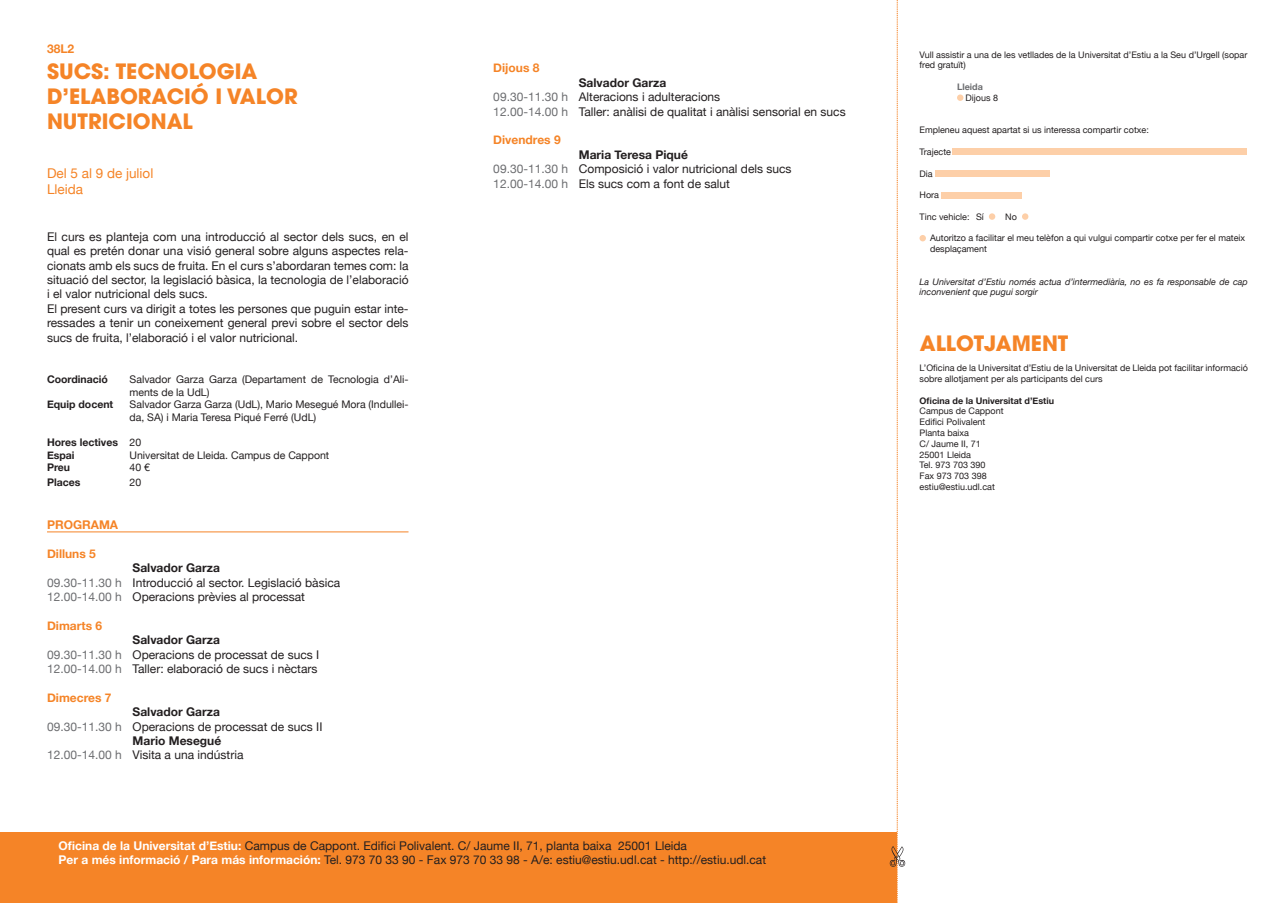
<style>
.page{position:relative;width:1269px;height:903px;background:#fff}
.page>*{position:absolute;margin:0;border:0;box-sizing:border-box;transform-origin:0 0}
.t1{font:700 21px/25.2px "Avant Garde";color:#f58427}
.t2{font:13.5px/16.2px "Helvetica Neue";color:#f58427}
.t3{font:12px/14.4px "Helvetica Neue";color:#231f20}
.t4{font:700 12px "Helvetica Neue";color:#f58427}
.t5{font:700 12px "Helvetica Neue";color:#231f20}
.t6{font:10.5px/12.6px "Helvetica Neue";color:#231f20}
.t7{font:700 10.5px/12.6px "Helvetica Neue";color:#231f20}
.t8{font:9px/10.8px "Helvetica Neue";color:#231f20}
.t9{font:italic 9px/10.8px "Helvetica Neue";color:#231f20}
.t10{font:700 9px "Helvetica Neue";color:#231f20}
.t11{font:700 9px "Helvetica Neue";color:#6c6d70}
.s1{font-weight:400}
.s2{font-weight:700}
.s3{color:#6c6d70}
.s4{font-weight:700;color:#fff}
</style>
<div class="page">
<div style="left:0;top:832px;width:897px;height:70px;background:#f58427"></div>
<svg style="left:889px;top:0;width:16px;height:902px"></svg>
<div style="left:957px;top:94px;width:6px;height:7px;background:#fdcfa8;border-radius:50%"></div>
<div style="left:988px;top:213px;width:7px;height:7px;background:#fdcfa8;border-radius:50%"></div>
<div style="left:1022px;top:213px;width:6px;height:7px;background:#fdcfa8;border-radius:50%"></div>
<div style="left:919px;top:235px;width:7px;height:6px;background:#fdcfa8;border-radius:50%"></div>
<div style="left:952px;top:149px;width:294px;height:6px;background:#fdcfa8"></div>
<div style="left:935px;top:170px;width:114px;height:6px;background:#fdcfa8"></div>
<div style="left:940px;top:193px;width:81px;height:6px;background:#fdcfa8"></div>
<hr style="left:47px;top:531px;width:361px;height:1px;background:#f58427">
<p class="t4" style="left:47px;top:42px;width:29px">38L2</p>
<h1 class="t1" style="left:47px;top:58px;width:252px">SUCS: TECNOLOGIA<br>D’ELABORACIÓ I VALOR<br>NUTRICIONAL</h1>
<p class="t2" style="left:47px;top:164px;width:108px">Del 5 al 9 de juliol<br>Lleida</p>
<p class="t3" style="left:47px;top:229px;width:363px">El curs es planteja com una introducció al sector dels sucs, en el qual es pretén donar una visió general sobre alguns aspectes rela&shy;cionats amb els sucs de fruita. En el curs s’abordaran temes com: la situació del sector, la legislació bàsica, la tecnologia de l’elaboració i el valor nutricional dels sucs.<br>El present curs va dirigit a totes les persones que puguin estar inte&shy;ressades a tenir un coneixement general previ sobre el sector dels sucs de fruita, l’elaboració i el valor nutricional.</p>
<p class="t7" style="left:47px;top:372px;width:63px">Coordinació</p>
<p class="t6" style="left:129px;top:373px;width:280px">Salvador Garza Garza (Departament de Tecnologia d’Ali&shy;ments de la UdL)</p>
<p class="t7" style="left:47px;top:398px;width:68px">Equip docent</p>
<p class="t6" style="left:129px;top:398px;width:280px">Salvador Garza Garza (UdL), Mario Mesegué Mora (Indullei&shy;da, SA) i Maria Teresa Piqué Ferré (UdL)</p>
<p class="t7" style="left:47px;top:435px;width:96px">Hores lectives <span class="s1">20<br></span>Espai</p>
<p class="t6" style="left:129px;top:448px;width:201px">Universitat de Lleida. Campus de Cappont</p>
<p class="t7" style="left:47px;top:461px;width:25px">Preu</p>
<p class="t6" style="left:129px;top:461px;width:22px">40 €</p>
<p class="t7" style="left:47px;top:475px;width:35px">Places</p>
<p class="t6" style="left:129px;top:475px;width:13px">20</p>
<p class="t4" style="left:47px;top:517px;width:73px">PROGRAMA</p>
<p class="t4" style="left:47px;top:546px;width:50px">Dilluns 5</p>
<p class="t3" style="left:47px;top:560px;width:295px;text-indent:86px"><span class="s2">Salvador Garza<br></span><span class="s3">09.30-11.30 h</span> Introducció al sector. Legislació bàsica<br><span class="s3">12.00-14.00 h</span> Operacions prèvies al processat</p>
<p class="t4" style="left:47px;top:618px;width:57px">Dimarts 6</p>
<p class="t3" style="left:47px;top:632px;width:274px;text-indent:86px"><span class="s2">Salvador Garza<br></span><span class="s3">09.30-11.30 h</span> Operacions de processat de sucs I<br><span class="s3">12.00-14.00 h</span> Taller: elaboració de sucs i nèctars</p>
<p class="t4" style="left:47px;top:690px;width:66px">Dimecres 7</p>
<p class="t5" style="left:132px;top:704px;width:89px">Salvador Garza</p>
<p class="t3" style="left:47px;top:719px;width:277px"><span class="s3">09.30-11.30 h</span> Operacions de processat de sucs II</p>
<p class="t5" style="left:132px;top:733px;width:90px">Mario Mesegué</p>
<p class="t3" style="left:47px;top:747px;width:198px"><span class="s3">12.00-14.00 h</span> Visita a una indústria</p>
<p class="t4" style="left:493px;top:61px;width:48px">Dijous 8</p>
<p class="t3" style="left:493px;top:75px;width:354px;text-indent:86px"><span class="s2">Salvador Garza<br></span><span class="s3">09.30-11.30 h</span> Alteracions i adulteracions<br><span class="s3">12.00-14.00 h</span> Taller: anàlisi de qualitat i anàlisi sensorial en sucs</p>
<p class="t4" style="left:493px;top:133px;width:69px">Divendres 9</p>
<p class="t3" style="left:493px;top:147px;width:300px;text-indent:86px"><span class="s2">Maria Teresa Piqué<br></span><span class="s3">09.30-11.30 h</span> Composició i valor nutricional dels sucs<br><span class="s3">12.00-14.00 h</span> Els sucs com a font de salut</p>
<p class="t3" style="left:59px;top:838px;width:709px"><span class="s4">Oficina de la Universitat d’Estiu:</span> Campus de Cappont. Edifici Polivalent. C/ Jaume II, 71, planta baixa 25001 Lleida<br><span class="s4">Per a més informació / Para más información:</span> Tel. 973 70 33 90 - Fax 973 70 33 98 - A/e: estiu@estiu.udl.cat - http://estiu.udl.cat</p>
<p class="t8" style="left:919px;top:49px;width:329px">Vull assistir a una de les vetllades de la Universitat d’Estiu a la Seu d’Urgell (sopar fred gratuït)</p>
<p class="t11" style="left:957px;top:81px;width:27px">Lleida</p>
<p class="t8" style="left:965px;top:92px;width:34px">Dijous 8</p>
<p class="t8" style="left:919px;top:125px;width:231px">Empleneu aquest apartat si us interessa compartir cotxe:</p>
<p class="t8" style="left:919px;top:146px;width:33px">Trajecte</p>
<p class="t8" style="left:919px;top:168px;width:15px">Dia</p>
<p class="t8" style="left:919px;top:189px;width:21px">Hora</p>
<p class="t8" style="left:919px;top:211px;width:66px">Tinc vehicle: Sí</p>
<p class="t8" style="left:1005px;top:211px;width:13px">No</p>
<p class="t8" style="left:930px;top:233px;width:317px">Autoritzo a facilitar el meu telèfon a qui vulgui compartir cotxe per fer el mateix desplaçament</p>
<p class="t9" style="left:919px;top:276px;width:330px">La Universitat d’Estiu només actua d’intermediària, no es fa responsable de cap inconvenient que pugui sorgir</p>
<h1 class="t1" style="left:919px;top:330px;width:150px">ALLOTJAMENT</h1>
<p class="t8" style="left:919px;top:362px;width:330px">L’Oficina de la Universitat d’Estiu de la Universitat de Lleida pot facilitar informació sobre allotjament per als participants del curs</p>
<p class="t10" style="left:919px;top:394px;width:136px">Oficina de la Universitat d’Estiu</p>
<p class="t8" style="left:919px;top:405px;width:86px">Campus de Cappont<br>Edifici Polivalent<br>Planta baixa<br>C/ Jaume II, 71<br>25001 Lleida<br>Tel. 973 703 390<br>Fax 973 703 398 estiu@estiu.udl.cat</p>
</div>
